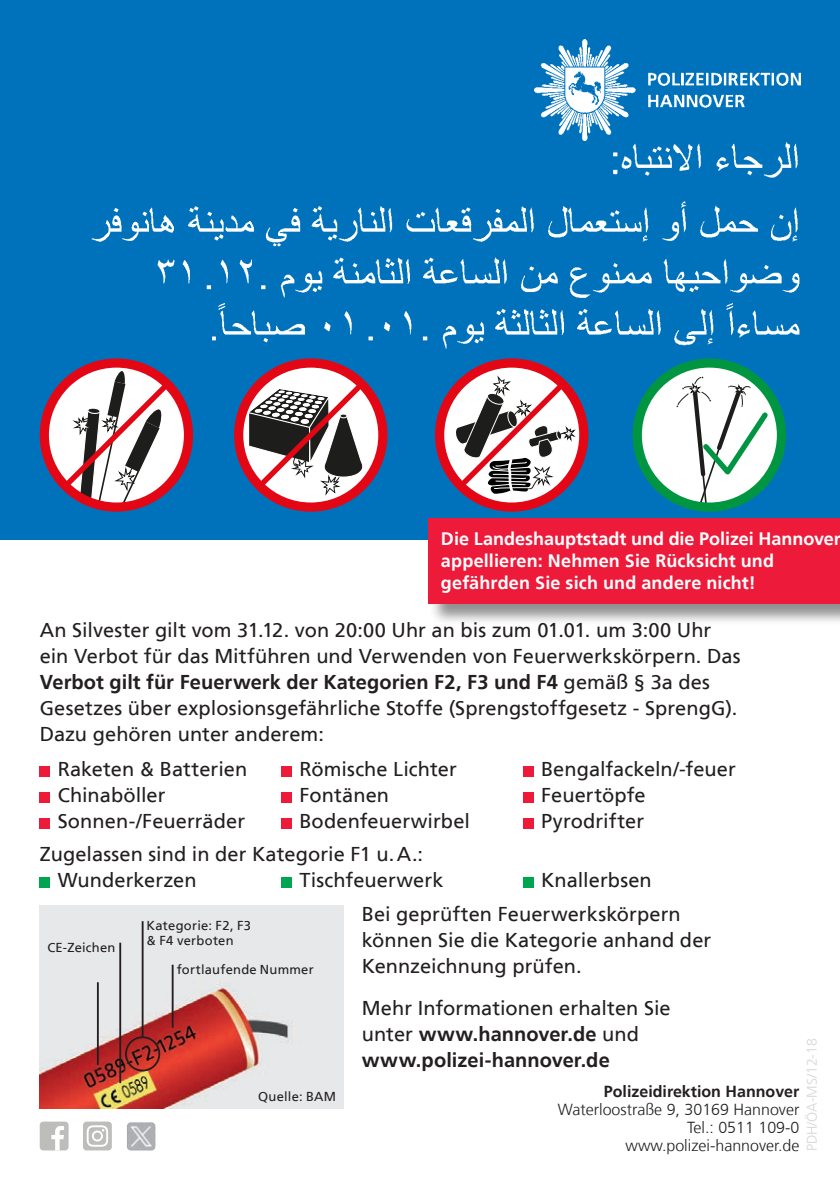
<style>
.page{position:relative;width:840px;height:1191px;background:#fff}
.page>*{position:absolute;margin:0;border:0;box-sizing:border-box;transform-origin:0 0}
.t1{font:20px/26px "NDS Frutiger";letter-spacing:.005em;color:#231f20}
.t2{font:700 20px/26px "NDS Frutiger";letter-spacing:.005em;color:#231f20}
.Fließtext_12pt{font:700 18px/22px "NDS Frutiger";letter-spacing:.005em;color:#fff}
.Fließtext{font:300 16px "NDS Frutiger";color:#231f20}
.Fließtext-2{font:700 16px "NDS Frutiger";color:#231f20}
.t3{font:300 14px "NDS Frutiger";color:#d5d6d8}
.t4{font:13px "NDS Frutiger";letter-spacing:.02em;color:#231f20}
.s1{font-weight:700}
.s2{font-weight:400}
</style>
<div class="page">
<div style="left:0;top:0;width:839px;height:540px;background:#0072bc"></div>
<img style="left:534px;top:40px;width:265px;height:98px">
<svg style="left:40px;top:358px;width:153px;height:154px"></svg>
<svg style="left:234px;top:358px;width:153px;height:154px"></svg>
<svg style="left:435px;top:358px;width:153px;height:154px"></svg>
<svg style="left:632px;top:358px;width:153px;height:154px"></svg>
<div style="left:40px;top:766px;width:10px;height:10px;background:#ed1a3a"></div>
<div style="left:40px;top:792px;width:10px;height:10px;background:#ed1a3a"></div>
<div style="left:40px;top:818px;width:10px;height:10px;background:#ed1a3a"></div>
<div style="left:281px;top:766px;width:10px;height:10px;background:#ed1a3a"></div>
<div style="left:281px;top:792px;width:10px;height:10px;background:#ed1a3a"></div>
<div style="left:281px;top:818px;width:10px;height:10px;background:#ed1a3a"></div>
<div style="left:522px;top:766px;width:11px;height:10px;background:#ed1a3a"></div>
<div style="left:522px;top:792px;width:11px;height:10px;background:#ed1a3a"></div>
<div style="left:522px;top:818px;width:11px;height:10px;background:#ed1a3a"></div>
<div style="left:40px;top:877px;width:10px;height:10px;background:#00a54f"></div>
<div style="left:281px;top:877px;width:10px;height:10px;background:#00a54f"></div>
<div style="left:522px;top:877px;width:11px;height:10px;background:#00a54f"></div>
<img style="left:40px;top:906px;width:303px;height:202px">
<div style="left:125px;top:1036px;width:35px;height:35px;border:2px solid #231f20;border-radius:50%"></div>
<hr style="left:142px;top:921px;width:1px;height:116px;background:#231f20">
<hr style="left:97px;top:982px;width:2px;height:82px;background:#231f20">
<hr style="left:119px;top:942px;width:2px;height:141px;background:#231f20">
<hr style="left:172px;top:964px;width:1px;height:63px;background:#231f20">
<div style="left:428px;top:519px;width:411px;height:107px;background:#231f20;opacity:.5"></div>
<div style="left:428px;top:519px;width:411px;height:85px;background:#ed1a3a"></div>
<div style="left:40px;top:1121px;width:28px;height:29px;background:#bdbdbc;border-radius:4px"></div>
<svg style="left:51px;top:1126px;width:13px;height:24px"></svg>
<div style="left:83px;top:1121px;width:29px;height:29px;background:#bdbdbc;border-radius:4px"></div>
<svg style="left:87px;top:1125px;width:21px;height:21px"></svg>
<img style="left:127px;top:1122px;width:29px;height:29px">
<img style="left:91px;top:138px;width:709px;height:210px">
<p class="Fließtext_12pt" style="left:441px;top:528px;width:401px">Die Landeshauptstadt und die Polizei Hannover appellieren: Nehmen Sie Rücksicht und gefährden Sie sich und andere nicht!</p>
<p class="t1" style="left:40px;top:617px;width:702px">An Silvester gilt vom 31.12. von 20:00 Uhr an bis zum 01.01. um 3:00 Uhr ein Verbot für das Mitführen und Verwenden von Feuerwerkskörpern. Das <span class="s1">Verbot gilt für Feuerwerk der Kategorien F2, F3 und F4</span> gemäß § 3a des Gesetzes über explosionsgefährliche Stoffe (Sprengstoffgesetz - SprengG).<br>Dazu gehören unter anderem:</p>
<p class="t1" style="left:58px;top:756px;width:191px">Raketen &amp; Batterien</p>
<p class="t1" style="left:58px;top:782px;width:109px">Chinaböller</p>
<p class="t1" style="left:58px;top:808px;width:189px">Sonnen-/Feuerräder</p>
<p class="t1" style="left:299px;top:756px;width:159px">Römische Lichter</p>
<p class="t1" style="left:299px;top:782px;width:91px">Fontänen</p>
<p class="t1" style="left:299px;top:808px;width:172px">Bodenfeuerwirbel</p>
<p class="t1" style="left:540px;top:756px;width:196px">Bengalfackeln/-feuer</p>
<p class="t1" style="left:540px;top:782px;width:106px">Feuertöpfe</p>
<p class="t1" style="left:540px;top:808px;width:105px">Pyrodrifter</p>
<p class="t1" style="left:40px;top:841px;width:385px">Zugelassen sind in der Kategorie F1 u.A.:</p>
<p class="t1" style="left:58px;top:867px;width:140px">Wunderkerzen</p>
<p class="t1" style="left:299px;top:867px;width:145px">Tischfeuerwerk</p>
<p class="t1" style="left:540px;top:867px;width:112px">Knallerbsen</p>
<p class="t1" style="left:361px;top:901px;width:351px">Bei geprüften Feuerwerkskörpern können Sie die Kategorie anhand der<br>Kennzeichnung prüfen.</p>
<p class="t2" style="left:361px;top:995px;width:310px"><span class="s2">Mehr Informationen erhalten Sie unter</span> www.hannover.de <span class="s2">und </span>www.polizei-hannover.de</p>
<p class="t4" style="left:258px;top:1089px;width:79px">Quelle: BAM</p>
<p class="t4" style="left:146px;top:918px;width:106px">Kategorie: F2, F3</p>
<p class="t4" style="left:146px;top:933px;width:88px">&amp; F4 verboten</p>
<p class="t4" style="left:47px;top:940px;width:70px">CE-Zeichen</p>
<p class="t4" style="left:177px;top:962px;width:138px">fortlaufende Nummer</p>
<p class="t3" style="left:803px;top:1151px;width:114px;rotate:-90deg">PDH/ÖA-MS/12-18</p>
<p class="Fließtext-2" style="left:603px;top:1082px;width:197px">Polizeidirektion Hannover</p>
<p class="Fließtext" style="left:557px;top:1100px;width:243px">Waterloostraße 9, 30169 Hannover</p>
<p class="Fließtext" style="left:686px;top:1118px;width:114px">Tel.: 0511 109-0</p>
<p class="Fließtext" style="left:625px;top:1136px;width:175px">www.polizei-hannover.de</p>
</div>
